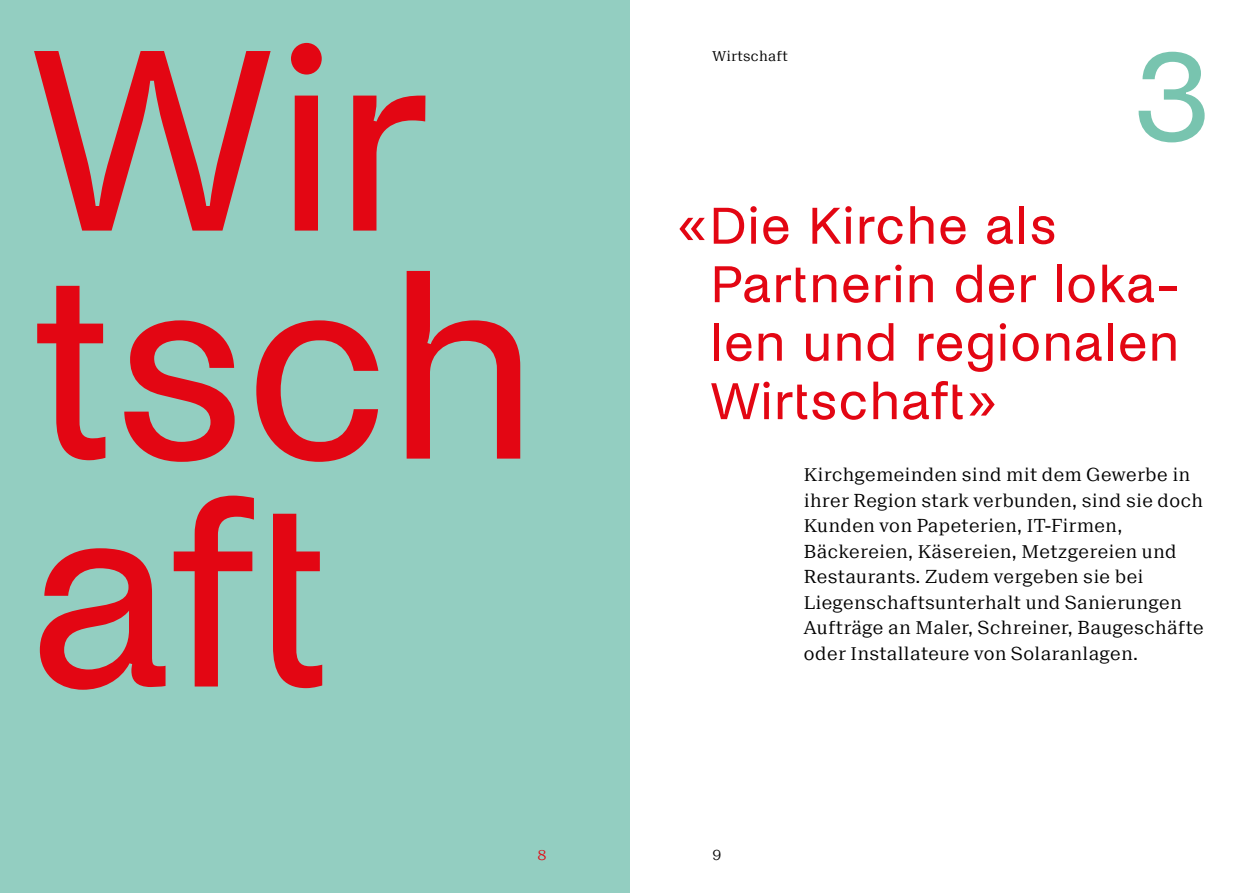
<style>
.page{position:relative;width:1259px;height:893px;background:#fff}
.page>*{position:absolute;margin:0;border:0;box-sizing:border-box;transform-origin:0 0}
.t1{font:270px/228px "Noi Grotesk";letter-spacing:-.01em;color:#e30613}
.t2{font:135px "Noi Grotesk";color:#78c4af}
.t3{font:54px/58.5px "Noi Grotesk";letter-spacing:.02em;color:#e30613}
.t4{font:300 19.5px/25.5px "Suisse BP Neue";letter-spacing:.02em;color:#000}
.t5{font:300 15px "Suisse BP Neue";letter-spacing:.02em;color:#000}
.t6{font:300 15px "Suisse BP Neue";color:#e30613}
.s1{font-family:"Acumin Variable Concept";font-size:57px}
</style>
<div class="page">
<div style="left:0;top:0;width:629px;height:893px;background:#93cec1"></div>
<h1 class="t1" style="left:30px;top:34px;width:509px">Wir tsch aft</h1>
<p class="t5" style="left:712px;top:47px;width:77px">Wirtschaft</p>
<h2 class="t2" style="left:1133px;top:20px;width:80px">3</h2>
<h3 class="t3" style="left:710px;top:198px;width:471px;text-indent:-34px"><span class="s1">«</span>Die Kirche als<br>Partnerin der loka&shy;len und regionalen<br>Wirtschaft<span class="s1">»</span></h3>
<p class="t4" style="left:804px;top:461px;width:401px">Kirchgemeinden sind mit dem Gewerbe in ihrer Region stark verbunden, sind sie doch Kunden von Papeterien, IT-Firmen, Bäckereien, Käsereien, Metzgereien und Restaurants. Zudem vergeben sie bei Liegenschaftsunterhalt und Sanierungen Aufträge an Maler, Schreiner, Baugeschäfte oder Installateure von Solaranlagen.</p>
<p class="t6" style="left:537px;top:845px;width:11px">8</p>
<p class="t5" style="left:712px;top:845px;width:10px">9</p>
</div>
